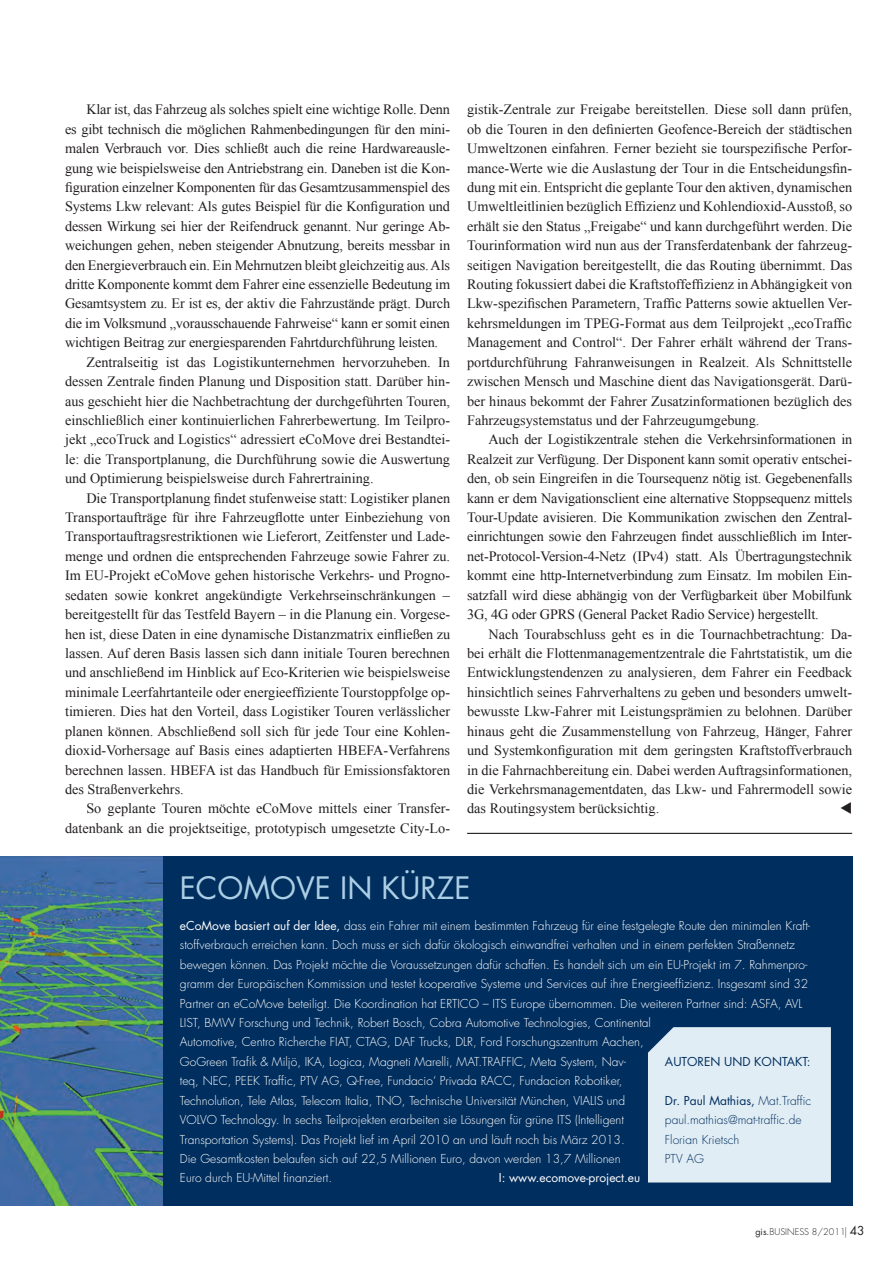
<style>
.page{position:relative;width:896px;height:1266px;background:#fff}
.page>*{position:absolute;margin:0;border:0;box-sizing:border-box;transform-origin:0 0}
.t1{font:30px "Futura Std";color:#adcfe5}
.t2{font:14.25px/19.4px "Times New Roman";color:#231f20;text-align:justify}
.t3{font:300 12px/19.4px "Futura Std";color:#fff}
.t4{font:300 12px/19.4px "Futura Std";color:#002e5e}
.t5{font:12px "Futura Std";color:#fff}
.t6{font:12px "Futura Std";color:#002e5e}
.t7{font:300 9px "Futura Std";color:#231f20}
.s1{font-weight:400}
.s2{font-style:italic}
.s3{font-weight:400;font-size:12px}
</style>
<div class="page">
<img style="left:0;top:856px;width:163px;height:349px">
<div style="left:163px;top:856px;width:689px;height:349px;background:#002e5e"></div>
<hr style="left:467px;top:832px;width:385px;height:1px;background:#231f20">
<div style="left:648px;top:1027px;width:182px;height:155px;background:#e1edf5"></div>
<p class="t2" style="left:86px;top:100px;width:365px">Klar ist, das Fahrzeug als solches spielt eine wichtige Rolle. Denn</p>
<p class="t2" style="left:65px;top:119px;width:386px">es gibt technisch die möglichen Rahmenbedingungen für den mini-</p>
<p class="t2" style="left:65px;top:138px;width:386px">malen Verbrauch vor. Dies schließt auch die reine Hardwareausle-</p>
<p class="t2" style="left:65px;top:158px;width:386px">gung wie beispielsweise den Antriebstrang ein. Daneben ist die Kon-</p>
<p class="t2" style="left:65px;top:177px;width:386px">figuration einzelner Komponenten für das Gesamtzusammenspiel des</p>
<p class="t2" style="left:65px;top:197px;width:386px">Systems Lkw relevant: Als gutes Beispiel für die Konfiguration und</p>
<p class="t2" style="left:65px;top:216px;width:386px">dessen Wirkung sei hier der Reifendruck genannt. Nur geringe Ab-</p>
<p class="t2" style="left:65px;top:235px;width:386px">weichungen gehen, neben steigender Abnutzung, bereits messbar in</p>
<p class="t2" style="left:65px;top:255px;width:386px">den Energieverbrauch ein. Ein Mehrnutzen bleibt gleichzeitig aus. Als</p>
<p class="t2" style="left:65px;top:274px;width:386px">dritte Komponente kommt dem Fahrer eine essenzielle Bedeutung im</p>
<p class="t2" style="left:65px;top:294px;width:386px">Gesamtsystem zu. Er ist es, der aktiv die Fahrzustände prägt. Durch</p>
<p class="t2" style="left:65px;top:313px;width:386px">die im Volksmund „vorausschauende Fahrweise“ kann er somit einen</p>
<p class="t2" style="left:65px;top:332px;width:374px">wichtigen Beitrag zur energiesparenden Fahrtdurchführung leisten.</p>
<p class="t2" style="left:86px;top:352px;width:365px">Zentralseitig ist das Logistikunternehmen hervorzuheben. In</p>
<p class="t2" style="left:65px;top:371px;width:386px">dessen Zentrale finden Planung und Disposition statt. Darüber hin-</p>
<p class="t2" style="left:65px;top:391px;width:386px">aus geschieht hier die Nachbetrachtung der durchgeführten Touren,</p>
<p class="t2" style="left:65px;top:410px;width:386px">einschließlich einer kontinuierlichen Fahrerbewertung. Im Teilpro-</p>
<p class="t2" style="left:65px;top:429px;width:386px">jekt „ecoTruck and Logistics“ adressiert eCoMove drei Bestandtei-</p>
<p class="t2" style="left:65px;top:449px;width:386px">le: die Transportplanung, die Durchführung sowie die Auswertung</p>
<p class="t2" style="left:65px;top:468px;width:310px">und Optimierung beispielsweise durch Fahrertraining.</p>
<p class="t2" style="left:86px;top:488px;width:365px">Die Transportplanung findet stufenweise statt: Logistiker planen</p>
<p class="t2" style="left:65px;top:507px;width:386px">Transportaufträge für ihre Fahrzeugflotte unter Einbeziehung von</p>
<p class="t2" style="left:65px;top:527px;width:386px">Transportauftragsrestriktionen wie Lieferort, Zeitfenster und Lade-</p>
<p class="t2" style="left:65px;top:546px;width:386px">menge und ordnen die entsprechenden Fahrzeuge sowie Fahrer zu.</p>
<p class="t2" style="left:65px;top:565px;width:386px">Im EU-Projekt eCoMove gehen historische Verkehrs- und Progno-</p>
<p class="t2" style="left:65px;top:585px;width:386px">sedaten sowie konkret angekündigte Verkehrseinschränkungen –</p>
<p class="t2" style="left:65px;top:604px;width:386px">bereitgestellt für das Testfeld Bayern – in die Planung ein. Vorgese-</p>
<p class="t2" style="left:65px;top:624px;width:386px">hen ist, diese Daten in eine dynamische Distanzmatrix einfließen zu</p>
<p class="t2" style="left:65px;top:643px;width:386px">lassen. Auf deren Basis lassen sich dann initiale Touren berechnen</p>
<p class="t2" style="left:65px;top:662px;width:386px">und anschließend im Hinblick auf Eco-Kriterien wie beispielsweise</p>
<p class="t2" style="left:65px;top:682px;width:386px">minimale Leerfahrtanteile oder energieeffiziente Tourstoppfolge op-</p>
<p class="t2" style="left:65px;top:701px;width:386px">timieren. Dies hat den Vorteil, dass Logistiker Touren verlässlicher</p>
<p class="t2" style="left:65px;top:721px;width:386px">planen können. Abschließend soll sich für jede Tour eine Kohlen-</p>
<p class="t2" style="left:65px;top:740px;width:386px">dioxid-Vorhersage auf Basis eines adaptierten HBEFA-Verfahrens</p>
<p class="t2" style="left:65px;top:759px;width:386px">berechnen lassen. HBEFA ist das Handbuch für Emissionsfaktoren</p>
<p class="t2" style="left:65px;top:779px;width:120px">des Straßenverkehrs.</p>
<p class="t2" style="left:86px;top:798px;width:365px">So geplante Touren möchte eCoMove mittels einer Transfer-</p>
<p class="t2" style="left:65px;top:818px;width:386px">datenbank an die projektseitige, prototypisch umgesetzte City-Lo-</p>
<p class="t2" style="left:467px;top:100px;width:386px">gistik-Zentrale zur Freigabe bereitstellen. Diese soll dann prüfen, ob die Touren in den definierten Geofence-Bereich der städtischen Umweltzonen einfahren. Ferner bezieht sie tourspezifische Perfor&shy;mance-Werte wie die Auslastung der Tour in die Entscheidungsfin&shy;dung mit ein. Entspricht die geplante Tour den aktiven, dynamischen Umweltleitlinien bezüglich Effizienz und Kohlendioxid-Ausstoß, so erhält sie den Status „Freigabe“ und kann durchgeführt werden. Die Tourinformation wird nun aus der Transferdatenbank der fahrzeug&shy;seitigen Navigation bereitgestellt, die das Routing übernimmt. Das Routing fokussiert dabei die Kraftstoffeffizienz in Abhängigkeit von Lkw-spezifischen Parametern, Traffic Patterns sowie aktuellen Ver&shy;kehrsmeldungen im TPEG-Format aus dem Teilprojekt „ecoTraffic Management and Control“. Der Fahrer erhält während der Trans&shy;portdurchführung Fahranweisungen in Realzeit. Als Schnittstelle zwischen Mensch und Maschine dient das Navigationsgerät. Darü&shy;ber hinaus bekommt der Fahrer Zusatzinformationen bezüglich des Fahrzeugsystemstatus und der Fahrzeugumgebung.</p>
<p class="t2" style="left:467px;top:429px;width:386px;text-indent:21px">Auch der Logistikzentrale stehen die Verkehrsinformationen in Realzeit zur Verfügung. Der Disponent kann somit operativ entschei&shy;den, ob sein Eingreifen in die Toursequenz nötig ist. Gegebenenfalls kann er dem Navigationsclient eine alternative Stoppsequenz mittels Tour-Update avisieren. Die Kommunikation zwischen den Zentral&shy;einrichtungen sowie den Fahrzeugen findet ausschließlich im Inter&shy;net-Protocol-Version-4-Netz (IPv4) statt. Als Übertragungstechnik kommt eine http-Internetverbindung zum Einsatz. Im mobilen Ein&shy;satzfall wird diese abhängig von der Verfügbarkeit über Mobilfunk 3G, 4G oder GPRS (General Packet Radio Service) hergestellt.</p>
<p class="t2" style="left:467px;top:624px;width:386px;text-indent:21px">Nach Tourabschluss geht es in die Tournachbetrachtung: Da&shy;bei erhält die Flottenmanagementzentrale die Fahrtstatistik, um die Entwicklungstendenzen zu analysieren, dem Fahrer ein Feedback hinsichtlich seines Fahrverhaltens zu geben und besonders umwelt&shy;bewusste Lkw-Fahrer mit Leistungsprämien zu belohnen. Darüber hinaus geht die Zusammenstellung von Fahrzeug, Hänger, Fahrer und Systemkonfiguration mit dem geringsten Kraftstoffverbrauch in die Fahrnachbereitung ein. Dabei werden Auftragsinformationen, die Verkehrsmanagementdaten, das Lkw- und Fahrermodell sowie das Routingsystem berücksichtig.</p>
<h1 class="t1" style="left:180px;top:868px;width:292px">eCoMove in Kürze</h1>
<p class="t3" style="left:180px;top:916px;width:631px"><span class="s1">eCoMove basiert auf der Idee,</span> dass ein Fahrer mit einem bestimmten Fahrzeug für eine festgelegte Route den minimalen Kraft&shy;stoffverbrauch erreichen kann. Doch muss er sich dafür ökologisch einwandfrei verhalten und in einem perfekten Straßennetz bewegen können. Das Projekt möchte die Voraussetzungen dafür schaffen. Es handelt sich um ein EU-Projekt im 7. Rahmenpro&shy;gramm der Europäischen Kommission und testet kooperative Systeme und Services auf ihre Energieeffizienz. Insgesamt sind 32<br>Partner an eCoMove beteiligt. Die Koordination hat ERTICO – ITS Europe übernommen. Die weiteren Partner sind: ASFA, AVL LIST, BMW Forschung und Technik, Robert Bosch, Cobra Automotive Technologies, Continental<br>Automotive, Centro Richerche FIAT, CTAG, DAF Trucks, DLR, Ford Forschungszentrum Aachen,<br>GoGreen Trafik &amp; Miljö, IKA, Logica, Magneti Marelli, MAT.TRAFFIC, Meta System, Nav-<br>teq, NEC, PEEK Traffic, PTV AG, Q-Free, Fundacio‘ Privada RACC, Fundacion Robotiker,<br>Technolution, Tele Atlas, Telecom Italia, TNO, Technische Universität München, VIALIS und<br>VOLVO Technology. In sechs Teilprojekten erarbeiten sie Lösungen für grüne ITS (Intelligent<br>Transportation Systems). Das Projekt lief im April 2010 an und läuft noch bis März 2013.<br>Die Gesamtkosten belaufen sich auf 22,5 Millionen Euro, davon werden 13,7 Millionen<br>Euro durch EU-Mittel finanziert.</p>
<p class="t6" style="left:665px;top:1053px;width:147px">Autoren und Kontakt:</p>
<p class="t4" style="left:665px;top:1090px;width:148px"><span class="s1">Dr. Paul Mathias,</span> Mat.Traffic paul.mathias@mat-traffic.de<br>Florian Krietsch<br>PTV AG</p>
<p class="t5" style="left:499px;top:1170px;width:143px">I: www.ecomove-project.eu</p>
<p class="t7" style="left:755px;top:1226px;width:111px"><span class="s1">gis.</span>BUSINESS 8/2011<span class="s2">|</span> <span class="s3">43</span></p>
</div>
